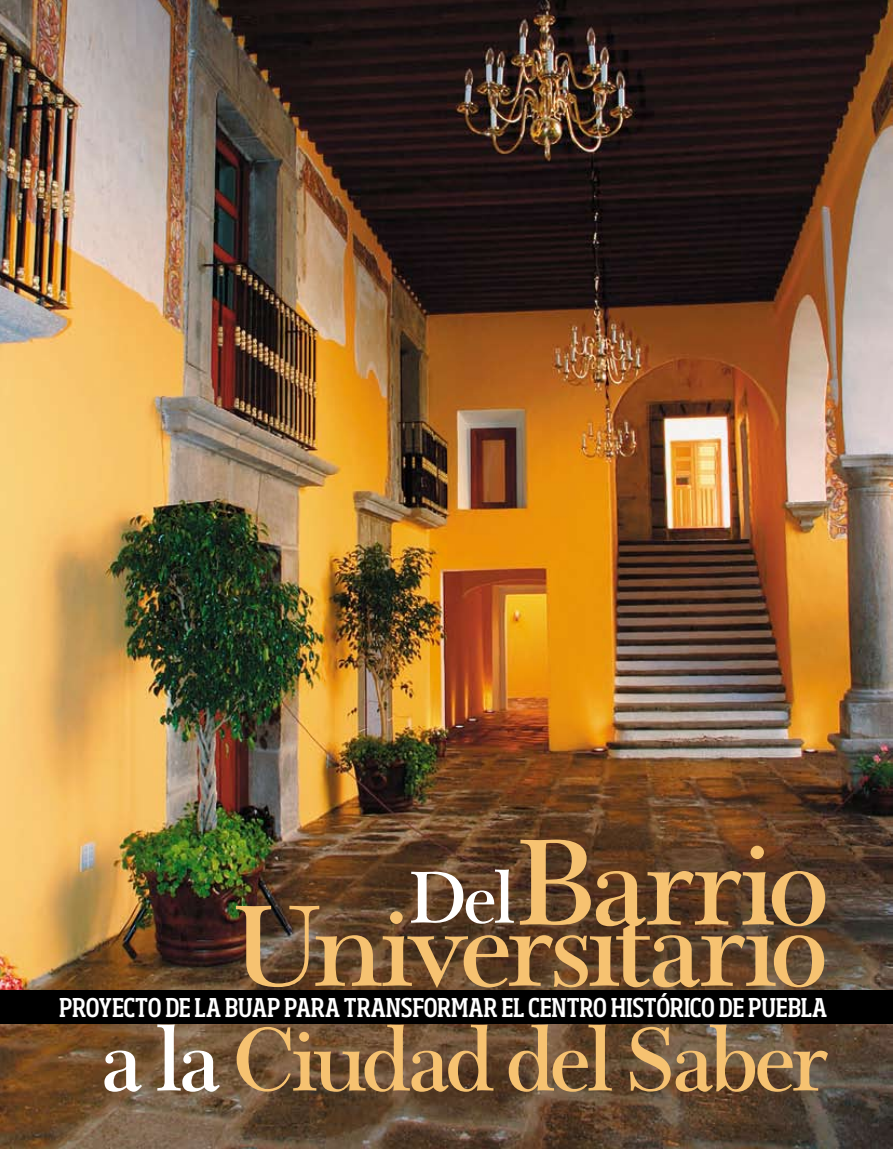
<style>
.page{position:relative;width:893px;height:1149px;background:#fff}
.page>*{position:absolute;margin:0;border:0;box-sizing:border-box;transform-origin:0 0}
.t1{font:600 135.3px "Wessex";letter-spacing:-.04em;color:#f6c271}
.t2{font:600 100.65px "Wessex";letter-spacing:-.055em;color:#f6c271}
.t3{font:500 condensed 25.5px "Soho Std";letter-spacing:-.015em;color:#fff}
.s1{font-size:81.3px;color:#fff}
.s2{font-size:100.95px;color:#fff}
</style>
<div class="page">
<img style="left:0;top:0;width:893px;height:1148px">
<div style="left:0;top:990px;width:893px;height:33px;background:#000"></div>
<svg style="left:236px;top:905px;width:588px;height:82px;background:#83623c"></svg>
<h1 class="t1" style="left:409px;top:811px;width:422px"><span class="s1">Del</span>Barrio</h1>
<p class="t3" style="left:59px;top:991px;width:769px">PROYECTO DE LA BUAP PARA TRANSFORMAR EL CENTRO HISTÓRICO DE PUEBLA</p>
<h2 class="t2" style="left:99px;top:1006px;width:732px"><span class="s2">a la</span> Ciudad del Saber</h2>
</div>
